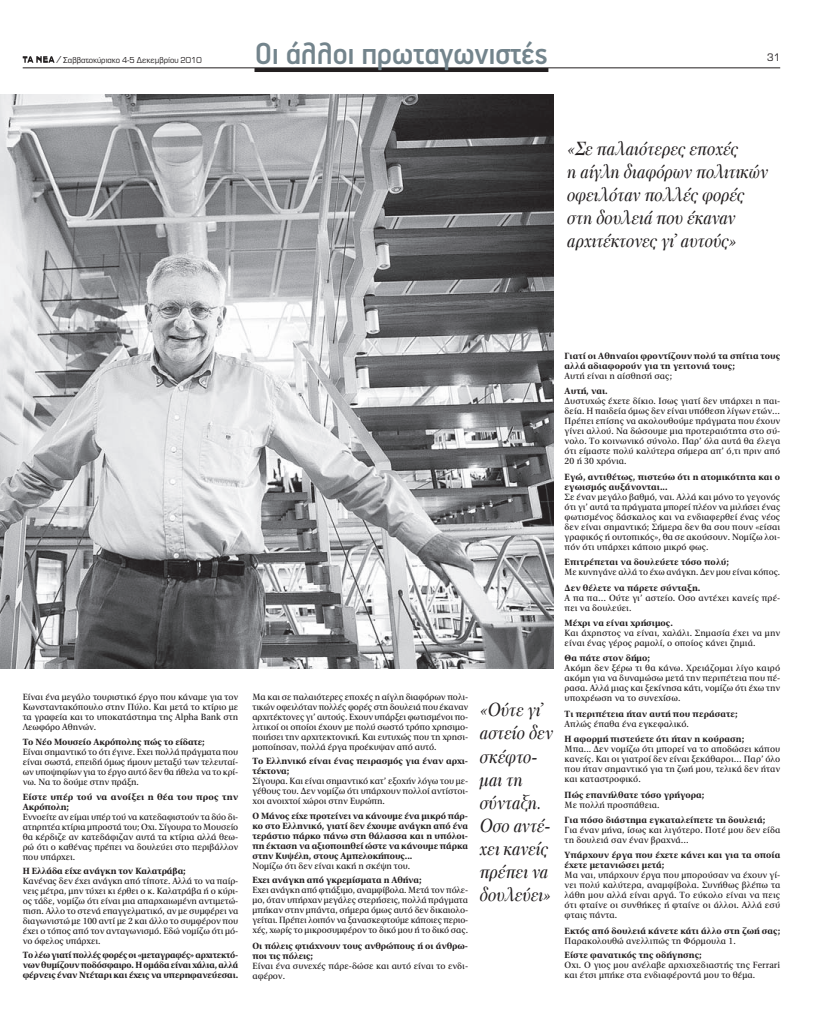
<style>
.page{position:relative;width:820px;height:1021px;background:#fff}
.page>*{position:absolute;margin:0;border:0;box-sizing:border-box;transform-origin:0 0}
.t1{font:500 34px "PF Handbook Pro 10";letter-spacing:-.015em;color:#73848c}
.t2{font:italic 20px/23px "Face Cal 10";color:#231f20}
.t3{font:10px "Nea Eurostyle 10";color:#231f20;scale:.95 1}
.t4{font:9px/10px "Nea Text Book 10";letter-spacing:.01em;color:#231f20;text-align:justify;scale:.95 1}
.t5{font:700 9px/10px "Nea Text Book 10";letter-spacing:.01em;color:#231f20;scale:.95 1}
.t6{font:9px/10px "Nea Text Book 10";letter-spacing:.01em;color:#231f20;text-align:justify;scale:.94 1}
.t7{font:9px/10px "Nea Text Book 10";letter-spacing:.01em;color:#231f20;text-align:justify;scale:.96 1}
.t8{font:700 9px/10px "Nea Text Book 10";letter-spacing:.01em;color:#231f20;text-align:justify;scale:.92 1}
.t9{font:700 9px/10px "Nea Text Book 10";letter-spacing:-.01em;color:#231f20;scale:.95 1}
.t10{font:700 9px/10px "Nea Text Book 10";letter-spacing:.01em;color:#231f20;scale:.96 1}
.t11{font:700 9px/10px "Nea Text Book 10";letter-spacing:.01em;color:#231f20}
.t12{font:9px "Nea Text Book 10";letter-spacing:.01em;color:#231f20;scale:.93 1}
.t13{font:8px "Nea Eurostyle 10";color:#231f20;scale:.95 1}
</style>
<div class="page">
<hr style="left:23px;top:68px;width:756px;height:1px;background:#231f20">
<hr style="left:254px;top:68px;width:294px;height:4px;background:#231f20">
<svg style="left:23px;top:56px;width:31px;height:7px"></svg>
<img style="left:0;top:95px;width:553px;height:574px">
<p class="t13" style="left:56px;top:55px;width:154px">/ Σαββατοκύριακο 4-5 Δεκεμβρίου 2010</p>
<h1 class="t1" style="left:255px;top:32px;width:295px">Οι άλλοι πρωταγωνιστές</h1>
<p class="t3" style="left:766px;top:52px;width:15px">31</p>
<h2 class="t2" style="left:567px;top:137px;width:202px">«Σε παλαιότερες εποχές<br>η αίγλη διαφόρων πολιτικών οφειλόταν πολλές φορές στη δουλειά που έκαναν αρχιτέκτονες γι’ αυτούς»</h2>
<p class="t4" style="left:23px;top:691px;width:228px">Είναι ένα μεγάλο τουριστικό έργο που κάναμε για τον Κωνσταντακόπουλο στην Πύλο. Και μετά το κτίριο με τα γραφεία και το υποκατάστημα της Alpha Bank στη Λεωφόρο Αθηνών.</p>
<p class="t5" style="left:23px;top:736px;width:193px">Το Νέο Μουσείο Ακρόπολης πώς το είδατε;</p>
<p class="t4" style="left:23px;top:746px;width:228px">Είναι σημαντικό το ότι έγινε. Εχει πολλά πράγματα που είναι σωστά, επειδή όμως ήμουν μεταξύ των τελευταί&shy;ων υποψηφίων για το έργο αυτό δεν θα ήθελα να το κρί&shy;νω. Να το δούμε στην πράξη.</p>
<p class="t11" style="left:23px;top:791px;width:217px">Είστε υπέρ τού να ανοίξει η θέα του προς την<br>Ακρόπολη;</p>
<p class="t6" style="left:23px;top:811px;width:231px">Εννοείτε αν είμαι υπέρ τού να κατεδαφιστούν τα δύο δι&shy;ατηρητέα κτίρια μπροστά του; Οχι. Σίγουρα το Μουσείο θα κέρδιζε αν κατεδάφιζαν αυτά τα κτίρια αλλά θεω&shy;ρώ ότι ο καθένας πρέπει να δουλεύει στο περιβάλλον που υπάρχει.</p>
<p class="t5" style="left:23px;top:866px;width:173px">Η Ελλάδα είχε ανάγκη τον Καλατράβα;</p>
<p class="t4" style="left:23px;top:876px;width:228px">Κανένας δεν έχει ανάγκη από τίποτε. Αλλά το να παίρ&shy;νεις μέτρα, μην τύχει κι έρθει ο κ. Καλατράβα ή ο κύρι&shy;ος τάδε, νομίζω ότι είναι μια απαρχαιωμένη αντιμετώ&shy;πιση. Αλλο το στενά επαγγελματικό, αν με συμφέρει να διαγωνιστώ με 100 αντί με 2 και άλλο το συμφέρον που έχει ο τόπος από τον ανταγωνισμό. Εδώ νομίζω ότι μό&shy;νο όφελος υπάρχει.</p>
<p class="t8" style="left:23px;top:950px;width:236px">Το λέω γιατί πολλές φορές οι «μεταγραφές» αρχιτεκτό&shy;νων θυμίζουν ποδόσφαιρο. Η ομάδα είναι χάλια, αλλά φέρνεις έναν Ντέταρι και έχεις να υπερηφανεύεσαι.</p>
<p class="t4" style="left:252px;top:691px;width:228px">Μα και σε παλαιότερες εποχές η αίγλη διαφόρων πολι&shy;τικών οφειλόταν πολλές φορές στη δουλειά που έκαναν αρχιτέκτονες γι’ αυτούς. Εχουν υπάρξει φωτισμένοι πο&shy;λιτικοί οι οποίοι έχουν με πολύ σωστό τρόπο χρησιμο&shy;ποιήσει την αρχιτεκτονική. Και ευτυχώς που τη χρησι&shy;μοποίησαν, πολλά έργα προέκυψαν από αυτό.</p>
<p class="t10" style="left:252px;top:755px;width:226px">Το Ελληνικό είναι ένας πειρασμός για έναν αρχι&shy;τέκτονα;</p>
<p class="t4" style="left:252px;top:775px;width:228px">Σίγουρα. Και είναι σημαντικό κατ’ εξοχήν λόγω του με&shy;γέθους του. Δεν νομίζω ότι υπάρχουν πολλοί αντίστοι&shy;χοι ανοιχτοί χώροι στην Ευρώπη.</p>
<p class="t5" style="left:252px;top:811px;width:228px;text-align:justify">Ο Μάνος είχε προτείνει να κάνουμε ένα μικρό πάρ&shy;κο στο Ελληνικό, γιατί δεν έχουμε ανάγκη από ένα τεράστιο πάρκο πάνω στη θάλασσα και η υπόλοι&shy;πη έκταση να αξιοποιηθεί ώστε να κάνουμε πάρκα στην Κυψέλη, στους Αμπελοκήπους...</p>
<p class="t4" style="left:252px;top:861px;width:167px">Νομίζω ότι δεν είναι κακή η σκέψη του.</p>
<p class="t5" style="left:252px;top:875px;width:179px">Εχει ανάγκη από γκρεμίσματα η Αθήνα;</p>
<p class="t6" style="left:252px;top:885px;width:231px">Εχει ανάγκη από φτιάξιμο, αναμφίβολα. Μετά τον πόλε&shy;μο, όταν υπήρχαν μεγάλες στερήσεις, πολλά πράγματα μπήκαν στην μπάντα, σήμερα όμως αυτό δεν δικαιολο&shy;γείται. Πρέπει λοιπόν να ξανασκεφτούμε κάποιες περιο&shy;χές, χωρίς το μικροσυμφέρον το δικό μου ή το δικό σας.</p>
<p class="t9" style="left:252px;top:940px;width:228px">Οι πόλεις φτιάχνουν τους ανθρώπους ή οι άνθρω&shy;ποι τις πόλεις;</p>
<p class="t7" style="left:252px;top:960px;width:226px">Είναι ένα συνεχές πάρε-δώσε και αυτό είναι το ενδι&shy;αφέρον.</p>
<h2 class="t2" style="left:480px;top:699px;width:75px">«Ούτε γι’ αστείο δεν σκέφτο&shy;μαι τη σύνταξη.<br>Οσο αντέ&shy;χει κανείς πρέπει να δουλεύει»</h2>
<p class="t5" style="left:564px;top:351px;width:228px">Γιατί οι Αθηναίοι φροντίζουν πολύ τα σπίτια τους αλλά αδιαφορούν για τη γειτονιά τους;</p>
<p class="t4" style="left:564px;top:371px;width:114px">Αυτή είναι η αίσθησή σας;</p>
<p class="t5" style="left:564px;top:386px;width:47px">Αυτή, ναι.</p>
<p class="t4" style="left:564px;top:396px;width:228px">Δυστυχώς έχετε δίκιο. Ισως γιατί δεν υπάρχει η παι&shy;δεία. Η παιδεία όμως δεν είναι υπόθεση λίγων ετών… Πρέπει επίσης να ακολουθούμε πράγματα που έχουν γίνει αλλού. Να δώσουμε μια προτεραιότητα στο σύ&shy;νολο. Το κοινωνικό σύνολο. Παρ’ όλα αυτά θα έλεγα ότι είμαστε πολύ καλύτερα σήμερα απ’ ό,τι πριν από 20 ή 30 χρόνια.</p>
<p class="t5" style="left:564px;top:471px;width:228px">Εγώ, αντιθέτως, πιστεύω ότι η ατομικότητα και ο εγωισμός αυξάνονται...</p>
<p class="t4" style="left:564px;top:491px;width:228px">Σε έναν μεγάλο βαθμό, ναι. Αλλά και μόνο το γεγονός ότι γι’ αυτά τα πράγματα μπορεί πλέον να μιλήσει ένας φωτισμένος δάσκαλος και να ενδιαφερθεί ένας νέος δεν είναι σημαντικό; Σήμερα δεν θα σου πουν «είσαι γραφικός ή ουτοπικός», θα σε ακούσουν. Νομίζω λοι&shy;πόν ότι υπάρχει κάποιο μικρό φως.</p>
<p class="t5" style="left:564px;top:557px;width:174px">Επιτρέπεται να δουλεύετε τόσο πολύ;</p>
<p class="t12" style="left:564px;top:567px;width:233px">Με κυνηγάνε αλλά το έχω ανάγκη. Δεν μου είναι κόπος.</p>
<p class="t5" style="left:564px;top:582px;width:144px">Δεν θέλετε να πάρετε σύνταξη.</p>
<p class="t4" style="left:564px;top:592px;width:228px">Α πα πα… Ούτε γι’ αστείο. Οσο αντέχει κανείς πρέ&shy;πει να δουλεύει.</p>
<p class="t5" style="left:564px;top:618px;width:115px">Μέχρι να είναι χρήσιμος.</p>
<p class="t4" style="left:564px;top:628px;width:228px">Και άχρηστος να είναι, χαλάλι. Σημασία έχει να μην είναι ένας γέρος ραμολί, ο οποίος κάνει ζημιά.</p>
<p class="t5" style="left:564px;top:653px;width:91px">Θα πάτε στον δήμο;</p>
<p class="t7" style="left:564px;top:663px;width:226px">Ακόμη δεν ξέρω τι θα κάνω. Χρειάζομαι λίγο καιρό ακόμη για να δυναμώσω μετά την περιπέτεια που πέ&shy;ρασα. Αλλά μιας και ξεκίνησα κάτι, νομίζω ότι έχω την υποχρέωση να το συνεχίσω.</p>
<p class="t5" style="left:564px;top:708px;width:184px">Τι περιπέτεια ήταν αυτή που περάσατε;</p>
<p class="t4" style="left:564px;top:718px;width:132px">Απλώς έπαθα ένα εγκεφαλικό.</p>
<p class="t5" style="left:564px;top:734px;width:190px">Η αφορμή πιστεύετε ότι ήταν η κούραση;</p>
<p class="t4" style="left:564px;top:744px;width:228px">Μπα... Δεν νομίζω ότι μπορεί να το αποδώσει κάπου κανείς. Και οι γιατροί δεν είναι ξεκάθαροι… Παρ’ όλο που ήταν σημαντικό για τη ζωή μου, τελικά δεν ήταν και καταστροφικό.</p>
<p class="t5" style="left:564px;top:789px;width:149px">Πώς επανήλθατε τόσο γρήγορα;</p>
<p class="t4" style="left:564px;top:799px;width:101px">Με πολλή προσπάθεια.</p>
<p class="t5" style="left:564px;top:815px;width:213px">Για πόσο διάστημα εγκαταλείπετε τη δουλειά;</p>
<p class="t4" style="left:564px;top:825px;width:228px">Για έναν μήνα, ίσως και λιγότερο. Ποτέ μου δεν είδα τη δουλειά σαν έναν βραχνά…</p>
<p class="t5" style="left:564px;top:850px;width:228px">Υπάρχουν έργα που έχετε κάνει και για τα οποία έχετε μετανιώσει μετά;</p>
<p class="t4" style="left:564px;top:870px;width:228px">Μα ναι, υπάρχουν έργα που μπορούσαν να έχουν γί&shy;νει πολύ καλύτερα, αναμφίβολα. Συνήθως βλέπω τα λάθη μου αλλά είναι αργά. Το εύκολο είναι να πεις ότι φταίνε οι συνθήκες ή φταίνε οι άλλοι. Αλλά εσύ φταις πάντα.</p>
<p class="t5" style="left:564px;top:925px;width:228px">Εκτός από δουλειά κάνετε κάτι άλλο στη ζωή σας;</p>
<p class="t4" style="left:564px;top:935px;width:182px">Παρακολουθώ ανελλιπώς τη Φόρμουλα 1.</p>
<p class="t5" style="left:564px;top:950px;width:146px">Είστε φανατικός της οδήγησης;</p>
<p class="t4" style="left:564px;top:960px;width:228px">Οχι. Ο γιος μου ανέλαβε αρχισχεδιαστής της Ferrari και έτσι μπήκε στα ενδιαφέροντά μου το θέμα.</p>
</div>
